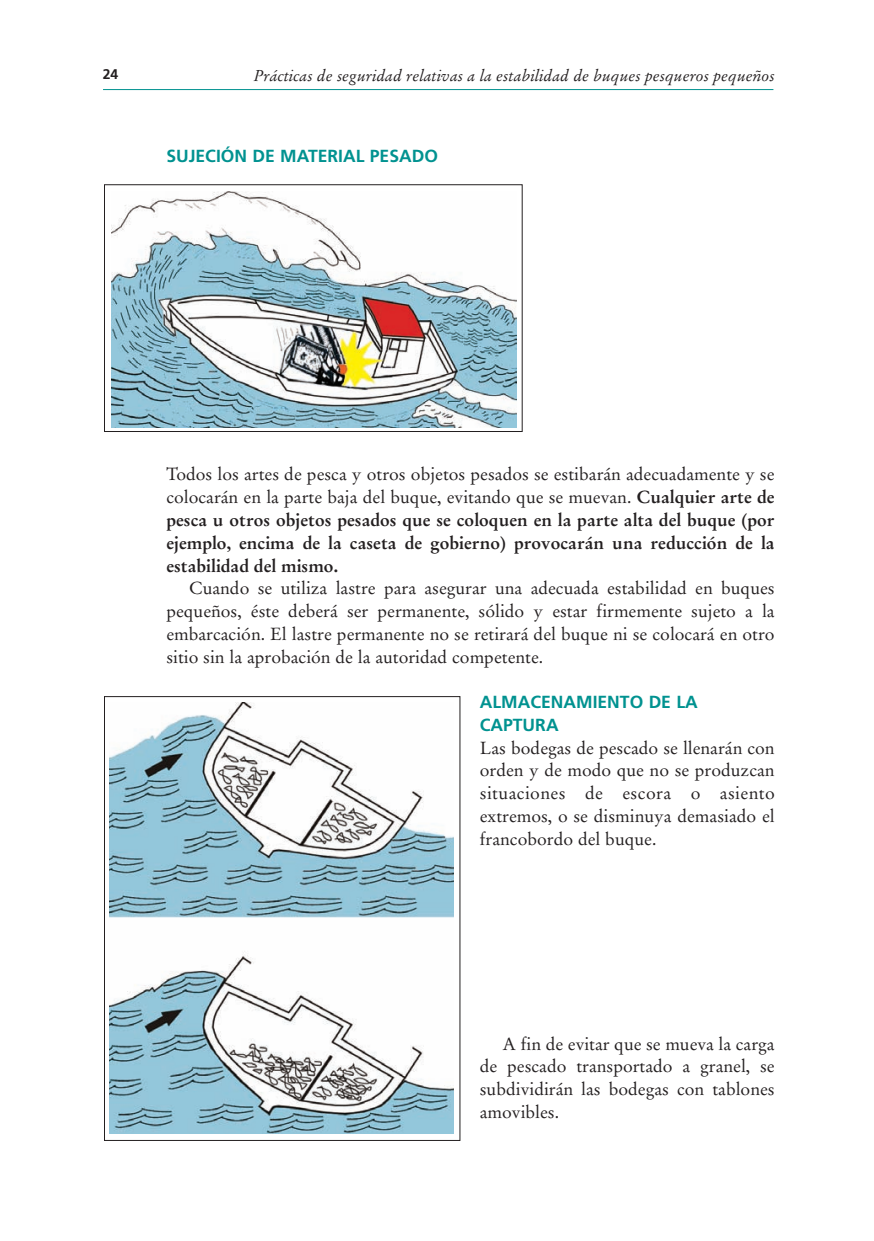
<style>
.page{position:relative;width:874px;height:1241px;background:#fff}
.page>*{position:absolute;margin:0;border:0;box-sizing:border-box;transform-origin:0 0}
.t1{font:17.5px/22.8px "Stempel Garamond LT Std";color:#231f20;text-align:justify}
.t2{font:700 17.5px/22.8px "Stempel Garamond LT Std";color:#231f20;text-align:justify}
.t3{font:700 17.5px/22.8px "Frutiger LT Std";color:#009290}
.t4{font:italic 15.75px "Stempel Garamond LT Std";color:#231f20}
.t5{font:700 14px "Frutiger LT Std";color:#231f20}
.s1{font-weight:400}
</style>
<div class="page">
<hr style="left:103px;top:89px;width:670px;height:1px;background:#009290">
<div style="left:104px;top:696px;width:356px;height:444px;border:1px solid #231f20"></div>
<img style="left:109px;top:702px;width:344px;height:431px">
<img style="left:111px;top:192px;width:405px;height:235px">
<div style="left:104px;top:184px;width:418px;height:247px;border:1px solid #231f20"></div>
<p class="t5" style="left:103px;top:66px;width:17px">24</p>
<p class="t4" style="left:254px;top:66px;width:522px">Prácticas de seguridad relativas a la estabilidad de buques pesqueros pequeños</p>
<p class="t3" style="left:166px;top:144px;width:273px">SUJECIÓN DE MATERIAL PESADO</p>
<p class="t2" style="left:166px;top:463px;width:609px"><span class="s1">Todos los artes de pesca y otros objetos pesados se estibarán adecuadamente y se colocarán en la parte baja del buque, evitando que se muevan.</span> Cualquier arte de pesca u otros objetos pesados que se coloquen en la parte alta del buque (por ejemplo, encima de la caseta de gobierno) provocarán una reducción de la estabilidad del mismo.</p>
<p class="t1" style="left:166px;top:577px;width:609px;text-indent:23px">Cuando se utiliza lastre para asegurar una adecuada estabilidad en buques pequeños, éste deberá ser permanente, sólido y estar firmemente sujeto a la embarcación. El lastre permanente no se retirará del buque ni se colocará en otro sitio sin la aprobación de la autoridad competente.</p>
<p class="t3" style="left:479px;top:690px;width:219px">ALMACENAMIENTO DE LA<br>CAPTURA</p>
<p class="t1" style="left:479px;top:736px;width:296px">Las bodegas de pescado se llenarán con orden y de modo que no se produzcan situaciones de escora o asiento extremos, o se disminuya demasiado el francobordo del buque.</p>
<p class="t1" style="left:479px;top:1032px;width:296px;text-indent:23px">A fin de evitar que se mueva la carga de pescado transportado a granel, se subdividirán las bodegas con tablones amovibles.</p>
</div>
